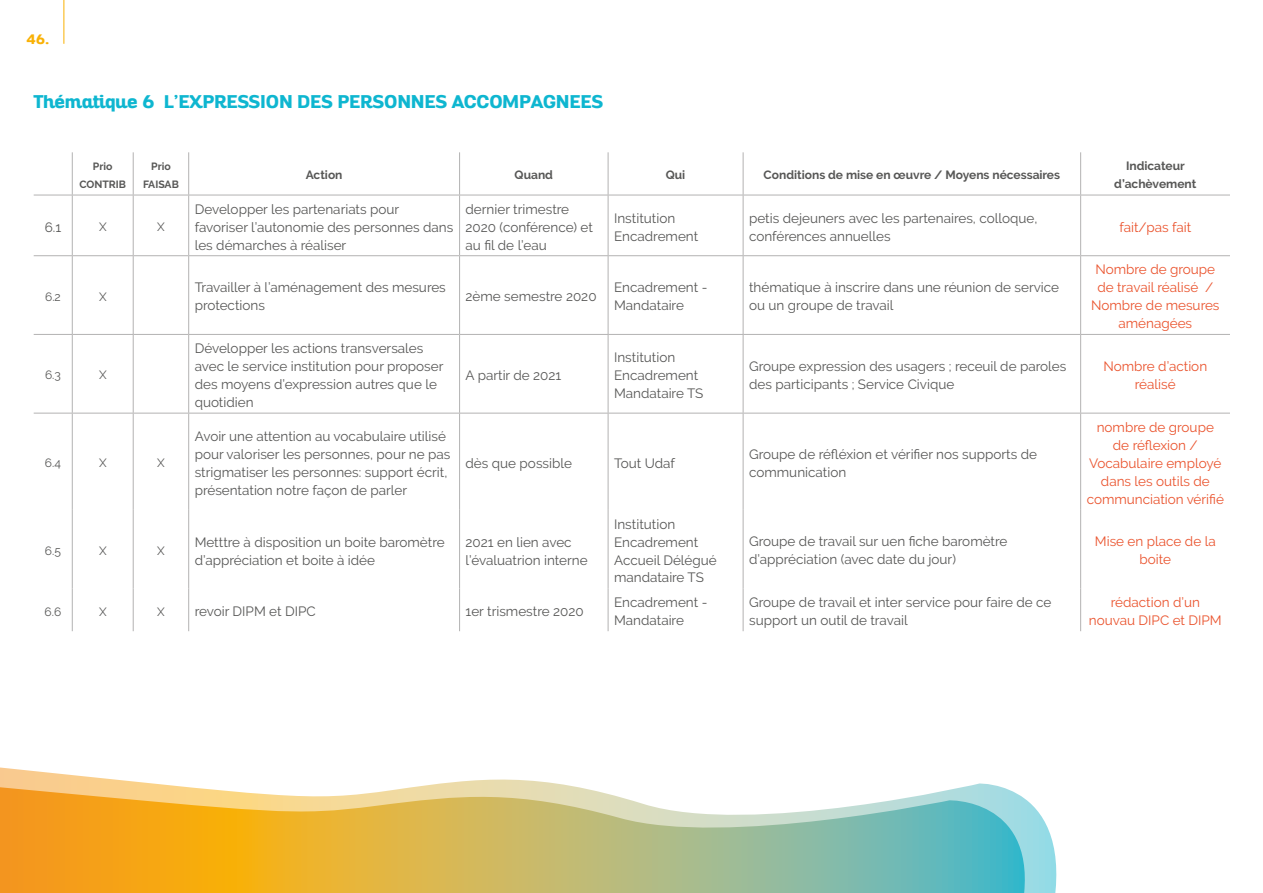
<style>
.page{position:relative;width:1263px;height:893px;background:#fff}
.page>*{position:absolute;margin:0;border:0;box-sizing:border-box;transform-origin:0 0}
.t1{font:800 18px "Altair";color:#0eb6d0}
.t2{font:13.5px/18px "Raleway";color:#575756}
.t3{font:13.5px/18px "Raleway";color:#ea532d;text-align:center}
.t4{font:800 13.5px "Altair";color:#f9b105}
.t5{font:700 12px/18px "Raleway";color:#575756;text-align:center}
.t6{font:12px "Raleway";color:#575756}
.t7{font:700 10.5px/18px "Raleway";color:#575756;text-align:center}
</style>
<div class="page">
<hr style="left:72px;top:152px;width:1px;height:43px;background:#b3b2b2">
<hr style="left:133px;top:152px;width:1px;height:43px;background:#b3b2b2">
<hr style="left:188px;top:152px;width:1px;height:43px;background:#b3b2b2">
<hr style="left:459px;top:152px;width:1px;height:43px;background:#b3b2b2">
<hr style="left:608px;top:152px;width:1px;height:43px;background:#b3b2b2">
<hr style="left:743px;top:152px;width:1px;height:43px;background:#b3b2b2">
<hr style="left:1080px;top:152px;width:1px;height:43px;background:#b3b2b2">
<hr style="left:34px;top:195px;width:38px;height:1px;background:#b3b2b2">
<hr style="left:72px;top:195px;width:61px;height:1px;background:#b3b2b2">
<hr style="left:72px;top:195px;width:1px;height:60px;background:#b3b2b2">
<hr style="left:133px;top:195px;width:56px;height:1px;background:#b3b2b2">
<hr style="left:133px;top:195px;width:1px;height:60px;background:#b3b2b2">
<hr style="left:189px;top:195px;width:271px;height:1px;background:#b3b2b2">
<hr style="left:188px;top:195px;width:1px;height:60px;background:#b3b2b2">
<hr style="left:460px;top:195px;width:148px;height:1px;background:#b3b2b2">
<hr style="left:459px;top:195px;width:1px;height:60px;background:#b3b2b2">
<hr style="left:608px;top:195px;width:135px;height:1px;background:#b3b2b2">
<hr style="left:608px;top:195px;width:1px;height:60px;background:#b3b2b2">
<hr style="left:743px;top:195px;width:338px;height:1px;background:#b3b2b2">
<hr style="left:743px;top:195px;width:1px;height:60px;background:#b3b2b2">
<hr style="left:1081px;top:195px;width:149px;height:1px;background:#b3b2b2">
<hr style="left:1080px;top:195px;width:1px;height:60px;background:#b3b2b2">
<hr style="left:34px;top:255px;width:38px;height:1px;background:#b3b2b2">
<hr style="left:72px;top:255px;width:61px;height:1px;background:#b3b2b2">
<hr style="left:72px;top:256px;width:1px;height:78px;background:#b3b2b2">
<hr style="left:133px;top:255px;width:56px;height:1px;background:#b3b2b2">
<hr style="left:133px;top:256px;width:1px;height:78px;background:#b3b2b2">
<hr style="left:189px;top:255px;width:271px;height:1px;background:#b3b2b2">
<hr style="left:188px;top:256px;width:1px;height:78px;background:#b3b2b2">
<hr style="left:460px;top:255px;width:148px;height:1px;background:#b3b2b2">
<hr style="left:459px;top:256px;width:1px;height:78px;background:#b3b2b2">
<hr style="left:608px;top:255px;width:135px;height:1px;background:#b3b2b2">
<hr style="left:608px;top:256px;width:1px;height:78px;background:#b3b2b2">
<hr style="left:743px;top:255px;width:338px;height:1px;background:#b3b2b2">
<hr style="left:743px;top:256px;width:1px;height:78px;background:#b3b2b2">
<hr style="left:1081px;top:255px;width:149px;height:1px;background:#b3b2b2">
<hr style="left:1080px;top:256px;width:1px;height:78px;background:#b3b2b2">
<hr style="left:34px;top:334px;width:38px;height:1px;background:#b3b2b2">
<hr style="left:72px;top:334px;width:61px;height:1px;background:#b3b2b2">
<hr style="left:72px;top:335px;width:1px;height:78px;background:#b3b2b2">
<hr style="left:133px;top:334px;width:56px;height:1px;background:#b3b2b2">
<hr style="left:133px;top:335px;width:1px;height:78px;background:#b3b2b2">
<hr style="left:189px;top:334px;width:271px;height:1px;background:#b3b2b2">
<hr style="left:188px;top:335px;width:1px;height:78px;background:#b3b2b2">
<hr style="left:460px;top:334px;width:148px;height:1px;background:#b3b2b2">
<hr style="left:459px;top:335px;width:1px;height:78px;background:#b3b2b2">
<hr style="left:608px;top:334px;width:135px;height:1px;background:#b3b2b2">
<hr style="left:608px;top:335px;width:1px;height:78px;background:#b3b2b2">
<hr style="left:743px;top:334px;width:338px;height:1px;background:#b3b2b2">
<hr style="left:743px;top:335px;width:1px;height:78px;background:#b3b2b2">
<hr style="left:1081px;top:334px;width:149px;height:1px;background:#b3b2b2">
<hr style="left:1080px;top:335px;width:1px;height:78px;background:#b3b2b2">
<hr style="left:34px;top:413px;width:38px;height:1px;background:#b3b2b2">
<hr style="left:72px;top:413px;width:61px;height:1px;background:#b3b2b2">
<hr style="left:72px;top:413px;width:1px;height:97px;background:#b3b2b2">
<hr style="left:133px;top:413px;width:56px;height:1px;background:#b3b2b2">
<hr style="left:133px;top:413px;width:1px;height:97px;background:#b3b2b2">
<hr style="left:189px;top:413px;width:271px;height:1px;background:#b3b2b2">
<hr style="left:188px;top:413px;width:1px;height:97px;background:#b3b2b2">
<hr style="left:460px;top:413px;width:148px;height:1px;background:#b3b2b2">
<hr style="left:459px;top:413px;width:1px;height:97px;background:#b3b2b2">
<hr style="left:608px;top:413px;width:135px;height:1px;background:#b3b2b2">
<hr style="left:608px;top:413px;width:1px;height:97px;background:#b3b2b2">
<hr style="left:743px;top:413px;width:338px;height:1px;background:#b3b2b2">
<hr style="left:743px;top:413px;width:1px;height:97px;background:#b3b2b2">
<hr style="left:1081px;top:413px;width:149px;height:1px;background:#b3b2b2">
<hr style="left:1080px;top:413px;width:1px;height:97px;background:#b3b2b2">
<hr style="left:72px;top:510px;width:1px;height:78px;background:#b3b2b2">
<hr style="left:133px;top:510px;width:1px;height:78px;background:#b3b2b2">
<hr style="left:188px;top:510px;width:1px;height:78px;background:#b3b2b2">
<hr style="left:459px;top:510px;width:1px;height:78px;background:#b3b2b2">
<hr style="left:608px;top:510px;width:1px;height:78px;background:#b3b2b2">
<hr style="left:743px;top:510px;width:1px;height:78px;background:#b3b2b2">
<hr style="left:1080px;top:510px;width:1px;height:78px;background:#b3b2b2">
<hr style="left:72px;top:588px;width:1px;height:43px;background:#b3b2b2">
<hr style="left:133px;top:588px;width:1px;height:43px;background:#b3b2b2">
<hr style="left:188px;top:588px;width:1px;height:43px;background:#b3b2b2">
<hr style="left:459px;top:588px;width:1px;height:43px;background:#b3b2b2">
<hr style="left:608px;top:588px;width:1px;height:43px;background:#b3b2b2">
<hr style="left:743px;top:588px;width:1px;height:43px;background:#b3b2b2">
<hr style="left:1080px;top:588px;width:1px;height:43px;background:#b3b2b2">
<svg style="left:0;top:767px;width:1057px;height:126px"></svg>
<hr style="left:64px;top:0;width:1px;height:44px;background:#f9b105">
<p class="t4" style="left:26px;top:30px;width:24px">46.</p>
<h1 class="t1" style="left:33px;top:90px;width:571px">Thématique 6 L’EXPRESSION DES PERSONNES ACCOMPAGNEES</h1>
<p class="t7" style="left:79px;top:157px;width:48px">Prio<br>CONTRIB</p>
<p class="t7" style="left:143px;top:157px;width:37px">Prio<br>FAISAB</p>
<p class="t5" style="left:306px;top:166px;width:38px">Action</p>
<p class="t5" style="left:515px;top:166px;width:40px">Quand</p>
<p class="t5" style="left:666px;top:166px;width:21px">Qui</p>
<p class="t5" style="left:764px;top:166px;width:298px">Conditions de mise en œuvre / Moyens nécessaires</p>
<p class="t5" style="left:1114px;top:157px;width:84px">Indicateur d’achèvement</p>
<p class="t2" style="left:45px;top:218px;width:18px">6.1</p>
<p class="t6" style="left:99px;top:220px;width:9px">X</p>
<p class="t6" style="left:157px;top:220px;width:9px">X</p>
<p class="t2" style="left:195px;top:200px;width:260px">Developper les partenariats pour favoriser l’autonomie des personnes dans les démarches à réaliser</p>
<p class="t2" style="left:466px;top:200px;width:129px">dernier trimestre<br>2020 (conférence) et au fil de l’eau</p>
<p class="t2" style="left:614px;top:209px;width:86px">Institution<br>Encadrement</p>
<p class="t2" style="left:749px;top:209px;width:290px">petis dejeuners avec les partenaires, colloque, conférences annuelles</p>
<p class="t3" style="left:1119px;top:218px;width:73px">fait/pas fait</p>
<p class="t6" style="left:45px;top:289px;width:17px">6.2</p>
<p class="t6" style="left:99px;top:289px;width:9px">X</p>
<p class="t2" style="left:195px;top:279px;width:253px">Travailler à l’aménagement des mesures protections</p>
<p class="t2" style="left:466px;top:288px;width:133px">2ème semestre 2020</p>
<p class="t2" style="left:614px;top:279px;width:95px">Encadrement -<br>Mandataire</p>
<p class="t2" style="left:749px;top:279px;width:312px">thématique à inscrire dans une réunion de service ou un groupe de travail</p>
<p class="t3" style="left:1091px;top:261px;width:130px">Nombre de groupe de travail réalisé /<br>Nombre de mesures aménagées</p>
<p class="t6" style="left:45px;top:368px;width:17px">6.3</p>
<p class="t6" style="left:99px;top:368px;width:9px">X</p>
<p class="t6" style="left:45px;top:456px;width:18px">6.4</p>
<p class="t6" style="left:99px;top:456px;width:9px">X</p>
<p class="t6" style="left:157px;top:456px;width:9px">X</p>
<p class="t2" style="left:195px;top:339px;width:250px">Développer les actions transversales avec le service institution pour proposer des moyens d’expression autres que le quotidien</p>
<p class="t2" style="left:195px;top:427px;width:257px">Avoir une attention au vocabulaire utilisé pour valoriser les personnes, pour ne pas strigmatiser les personnes: support écrit, présentation notre façon de parler</p>
<p class="t2" style="left:466px;top:366px;width:97px">A partir de 2021</p>
<p class="t2" style="left:614px;top:348px;width:91px">Institution<br>Encadrement<br>Mandataire TS</p>
<p class="t2" style="left:749px;top:357px;width:319px">Groupe expression des usagers ; receuil de paroles des participants ; Service Civique</p>
<p class="t3" style="left:1103px;top:357px;width:105px">Nombre d’action réalisé</p>
<p class="t2" style="left:466px;top:454px;width:108px">dès que possible</p>
<p class="t2" style="left:614px;top:454px;width:62px">Tout Udaf</p>
<p class="t2" style="left:749px;top:445px;width:289px">Groupe de réfléxion et vérifier nos supports de communication</p>
<p class="t3" style="left:1087px;top:418px;width:139px">nombre de groupe<br>de réflexion /<br>Vocabulaire employé dans les outils de communciation vérifié</p>
<p class="t6" style="left:45px;top:544px;width:18px">6.5</p>
<p class="t6" style="left:99px;top:544px;width:9px">X</p>
<p class="t6" style="left:157px;top:544px;width:9px">X</p>
<p class="t2" style="left:195px;top:533px;width:251px">Metttre à disposition un boite baromètre d’appréciation et boite à idée</p>
<p class="t2" style="left:466px;top:533px;width:124px">2021 en lien avec l’évaluatrion interne</p>
<p class="t2" style="left:614px;top:515px;width:104px">Institution<br>Encadrement<br>Accueil Délégué mandataire TS</p>
<p class="t2" style="left:749px;top:533px;width:260px">Groupe de travail sur uen fiche baromètre d’appréciation (avec date du jour)</p>
<p class="t3" style="left:1095px;top:533px;width:122px">Mise en place de la boite</p>
<p class="t6" style="left:45px;top:604px;width:18px">6.6</p>
<p class="t6" style="left:99px;top:604px;width:9px">X</p>
<p class="t6" style="left:157px;top:604px;width:9px">X</p>
<p class="t2" style="left:195px;top:602px;width:123px">revoir DIPM et DIPC</p>
<p class="t2" style="left:466px;top:602px;width:120px">1er trismestre 2020</p>
<p class="t2" style="left:614px;top:593px;width:95px">Encadrement -<br>Mandataire</p>
<p class="t2" style="left:749px;top:593px;width:304px">Groupe de travail et inter service pour faire de ce support un outil de travail</p>
<p class="t3" style="left:1089px;top:593px;width:134px">rédaction d’un nouvau DIPC et DIPM</p>
</div>
